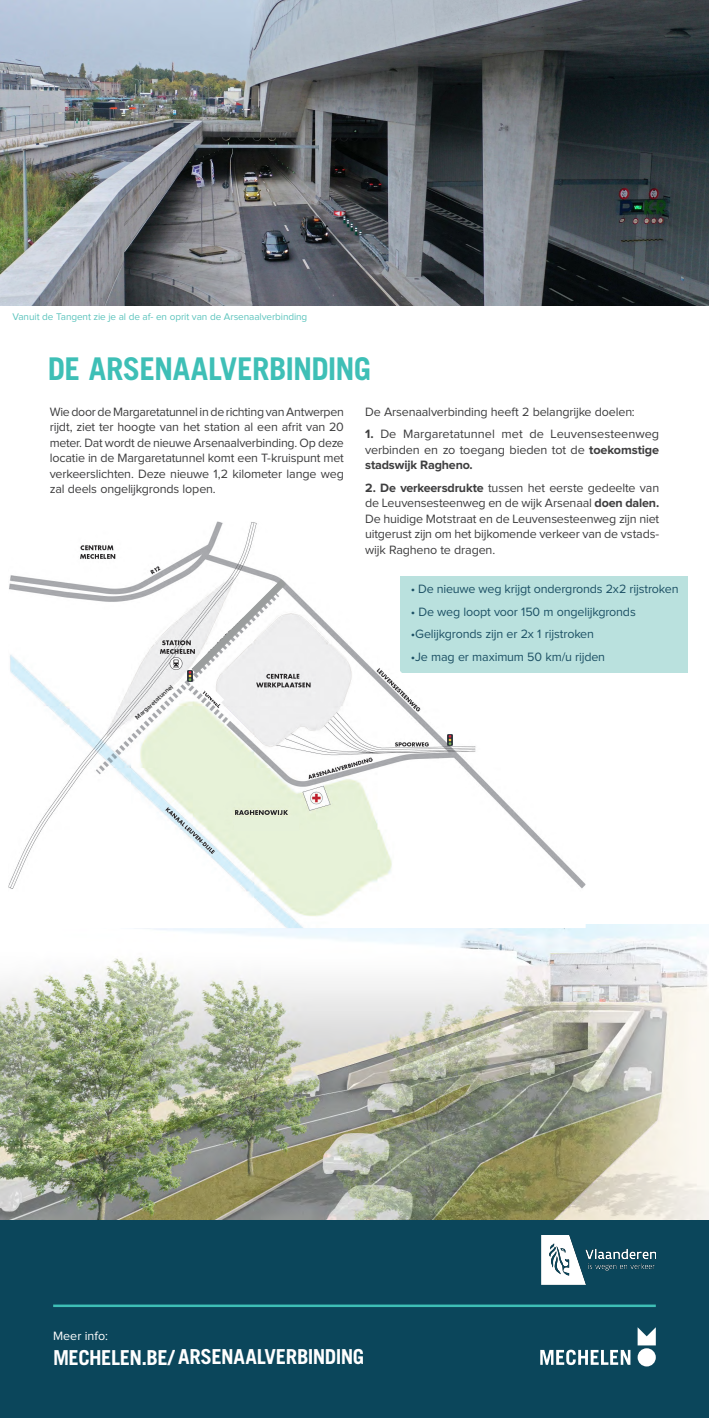
<style>
.page{position:relative;width:709px;height:1418px;background:#fff}
.page>*{position:absolute;margin:0;border:0;box-sizing:border-box;transform-origin:0 0}
._1_Titel{font:700 31.32px "Trade Gothic LT Pro";letter-spacing:-.025em;color:#3ebfb6}
._1_Titel-2{font:700 20.65px "Trade Gothic LT Pro";letter-spacing:-.025em;color:#fff}
.t1{font:700 20.62px "Trade Gothic LT Pro";letter-spacing:-.025em;color:#fff}
._0_lopende_tekst{font:12.5px/15.5px "Proxima Nova";letter-spacing:-.015em;color:#3e3e3f;text-align:justify}
.t2{font:12.5px "Proxima Nova";letter-spacing:-.015em;color:#1d5165}
.t3{font:12.5px "Proxima Nova";color:#fff}
.bullets_niv3{font:10px "Proxima Nova";letter-spacing:-.01em;color:#5dc4bd}
._0_lopende_tekst-2{font:700 6.47px "Proxima Nova";color:#3e3e3f}
.s1{font-weight:700}
</style>
<div class="page">
<div style="left:0;top:1219px;width:709px;height:198px;background:#0b465b"></div>
<svg style="left:540px;top:1349px;width:90px;height:15px"></svg>
<svg style="left:637px;top:1327px;width:19px;height:18px"></svg>
<div style="left:637px;top:1348px;width:19px;height:18px;background:#fff;border-radius:50%"></div>
<hr style="left:53px;top:1304px;width:603px;height:2px;background:#3ebfb6">
<img style="left:0;top:0;width:709px;height:305px">
<div style="left:400px;top:577px;width:287px;height:96px;background:#bae1de"></div>
<img style="left:0;top:924px;width:709px;height:295px">
<img style="left:541px;top:1235px;width:114px;height:50px">
<img style="left:8px;top:521px;width:577px;height:407px">
<svg style="left:445px;top:734px;width:11px;height:11px"></svg>
<div style="left:234px;top:817px;width:64px;height:14px;background:#e6f1d9"></div>
<svg style="left:184px;top:579px;width:102px;height:126px"></svg>
<p class="bullets_niv3" style="left:12px;top:311px;width:296px">Vanuit de Tangent zie je al de af- en oprit van de Arsenaalverbinding</p>
<p class="_1_Titel" style="left:48px;top:350px;width:325px">DE ARSENAALVERBINDING</p>
<p class="_0_lopende_tekst" style="left:50px;top:404px;width:296px">Wie door de Margaretatunnel in de richting van Antwerpen rijdt, ziet ter hoogte van het station al een afrit van 20 meter. Dat wordt de nieuwe Arsenaalverbinding. Op deze locatie in de Margaretatunnel komt een T-kruispunt met verkeerslichten. Deze nieuwe 1,2 kilometer lange weg zal deels ongelijkgronds lopen.</p>
<p class="_0_lopende_tekst-2" style="left:134px;top:715px;width:50px;rotate:-42deg">Margaretatunnel</p>
<p class="_0_lopende_tekst" style="left:365px;top:404px;width:271px">De Arsenaalverbinding heeft 2 belangrijke doelen:</p>
<p class="_0_lopende_tekst" style="left:365px;top:426px;width:295px"><span class="s1">1.</span> De Margaretatunnel met de Leuvensesteenweg verbinden en zo toegang bieden tot de <span class="s1">toekomstige stadswijk Ragheno.</span></p>
<p class="_0_lopende_tekst" style="left:365px;top:480px;width:296px"><span class="s1">2. De verkeersdrukte</span> tussen het eerste gedeelte van de Leuvensesteenweg en de wijk Arsenaal <span class="s1">doen dalen.<br></span>De huidige Motstraat en de Leuvensesteenweg zijn niet uitgerust zijn om het bijkomende verkeer van de vstads&shy;wijk Ragheno te dragen.</p>
<p class="t2" style="left:410px;top:582px;width:269px">• De nieuwe weg krijgt ondergronds 2x2 rijstroken</p>
<p class="t2" style="left:410px;top:604px;width:227px">• De weg loopt voor 150 m ongelijkgronds</p>
<p class="t2" style="left:410px;top:627px;width:185px">•Gelijkgronds zijn er 2x 1 rijstroken</p>
<p class="t2" style="left:410px;top:650px;width:196px">•Je mag er maximum 50 km/u rijden</p>
<p class="t3" style="left:53px;top:1328px;width:56px">Meer info:</p>
<h3 class="t1" style="left:53px;top:1344px;width:202px">MECHELEN.BE/RAGHENO</h3>
<p class="_1_Titel-2" style="left:178px;top:1344px;width:188px">ARSENAALVERBINDING</p>
</div>
